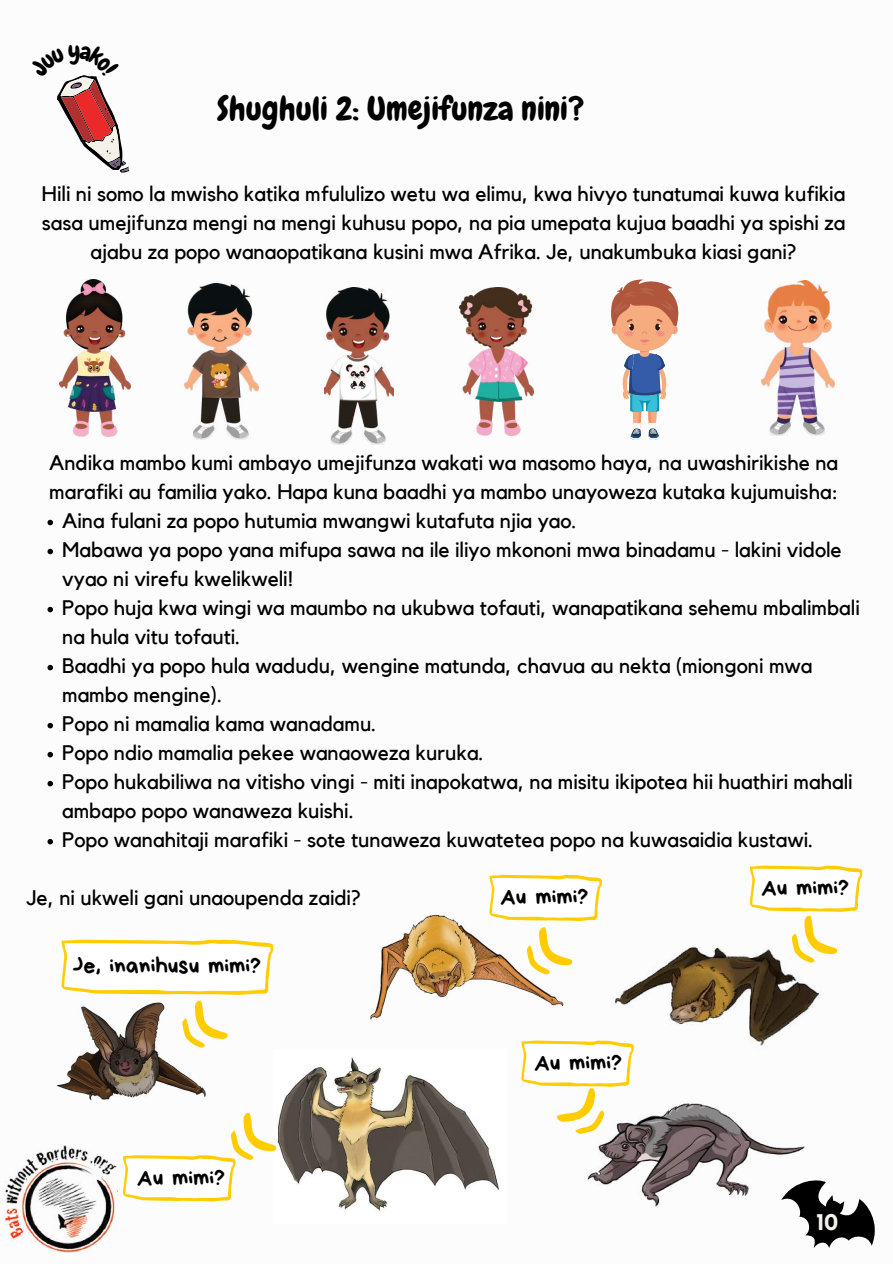
<style>
.page{position:relative;width:893px;height:1264px;background:#fff}
.page>*{position:absolute;margin:0;border:0;box-sizing:border-box;transform-origin:0 0}
.t1{font:33px "Chewy";color:#000}
.t2{font:24px "Bryndan Write";color:#000}
.t3{font:23.85px "Chewy";color:#000}
.t4{font:700 22.5px "Kollektif";color:#f4f1e9}
.t5{font:21px/29px "Kollektif";color:#000;text-align:center}
</style>
<div class="page">
<svg style="left:47px;top:520px;width:6px;height:5px"></svg>
<svg style="left:47px;top:549px;width:6px;height:5px"></svg>
<svg style="left:47px;top:607px;width:6px;height:5px"></svg>
<svg style="left:47px;top:665px;width:6px;height:5px"></svg>
<svg style="left:47px;top:723px;width:6px;height:5px"></svg>
<svg style="left:47px;top:752px;width:6px;height:5px"></svg>
<svg style="left:47px;top:781px;width:6px;height:5px"></svg>
<svg style="left:47px;top:839px;width:6px;height:5px"></svg>
<svg style="left:805px;top:1199px;width:70px;height:49px"></svg>
<img style="left:59px;top:280px;width:71px;height:156px">
<img style="left:761px;top:281px;width:73px;height:154px">
<img style="left:184px;top:283px;width:74px;height:156px">
<img style="left:324px;top:288px;width:70px;height:156px">
<img style="left:459px;top:288px;width:75px;height:147px">
<svg style="left:611px;top:279px;width:68px;height:161px"></svg>
<img style="left:56px;top:1048px;width:150px;height:53px">
<img style="left:277px;top:1057px;width:222px;height:154px">
<img style="left:587px;top:1101px;width:251px;height:122px">
<img style="left:361px;top:914px;width:203px;height:154px">
<img style="left:612px;top:946px;width:210px;height:101px">
<svg style="left:61px;top:939px;width:212px;height:109px"></svg>
<svg style="left:489px;top:874px;width:113px;height:101px"></svg>
<svg style="left:123px;top:1112px;width:154px;height:89px"></svg>
<svg style="left:521px;top:1040px;width:113px;height:95px"></svg>
<svg style="left:749px;top:865px;width:113px;height:98px"></svg>
<img style="left:5px;top:1145px;width:113px;height:108px">
<svg style="left:56px;top:75px;width:74px;height:98px"></svg>
<p class="t3" style="left:68px;top:35px;width:14px">y</p>
<h1 class="t1" style="left:217px;top:87px;width:368px">Shughuli 2: Umejifunza nini?</h1>
<p class="t5" style="left:42px;top:180px;width:805px">Hili ni somo la mwisho katika mfululizo wetu wa elimu, kwa hivyo tunatumai kuwa kufikia sasa umejifunza mengi na mengi kuhusu popo, na pia umepata kujua baadhi ya spishi za ajabu za popo wanaopatikana kusini mwa Afrika. Je, unakumbuka kiasi gani?</p>
<p class="t5" style="left:49px;top:449px;width:790px">Andika mambo kumi ambayo umejifunza wakati wa masomo haya, na uwashirikishe na</p>
<p class="t5" style="left:49px;top:478px;width:790px">marafiki au familia yako. Hapa kuna baadhi ya mambo unayoweza kutaka kujumuisha:</p>
<p class="t5" style="left:62px;top:507px;width:516px">Aina fulani za popo hutumia mwangwi kutafuta njia yao.</p>
<p class="t5" style="left:62px;top:536px;width:781px">Mabawa ya popo yana mifupa sawa na ile iliyo mkononi mwa binadamu - lakini vidole</p>
<p class="t5" style="left:62px;top:565px;width:232px">vyao ni virefu kwelikweli!</p>
<p class="t5" style="left:62px;top:594px;width:799px">Popo huja kwa wingi wa maumbo na ukubwa tofauti, wanapatikana sehemu mbalimbali</p>
<p class="t5" style="left:62px;top:623px;width:180px">na hula vitu tofauti.</p>
<p class="t5" style="left:62px;top:652px;width:751px">Baadhi ya popo hula wadudu, wengine matunda, chavua au nekta (miongoni mwa</p>
<p class="t5" style="left:62px;top:681px;width:161px">mambo mengine).</p>
<p class="t5" style="left:62px;top:710px;width:315px">Popo ni mamalia kama wanadamu.</p>
<p class="t5" style="left:62px;top:739px;width:423px">Popo ndio mamalia pekee wanaoweza kuruka.</p>
<p class="t5" style="left:62px;top:768px;width:791px">Popo hukabiliwa na vitisho vingi - miti inapokatwa, na misitu ikipotea hii huathiri mahali</p>
<p class="t5" style="left:62px;top:797px;width:293px">ambapo popo wanaweza kuishi.</p>
<p class="t5" style="left:62px;top:826px;width:752px">Popo wanahitaji marafiki - sote tunaweza kuwatetea popo na kuwasaidia kustawi.</p>
<p class="t5" style="left:26px;top:884px;width:336px">Je, ni ukweli gani unaoupenda zaidi?</p>
<p class="t2" style="left:761px;top:875px;width:90px">Au mimi?</p>
<p class="t2" style="left:500px;top:885px;width:90px">Au mimi?</p>
<p class="t2" style="left:73px;top:954px;width:190px">Je, inanihusu mimi?</p>
<p class="t2" style="left:137px;top:1165px;width:90px">Au mimi?</p>
<p class="t2" style="left:534px;top:1050px;width:90px">Au mimi?</p>
<p class="t4" style="left:815px;top:1211px;width:24px">10</p>
</div>
